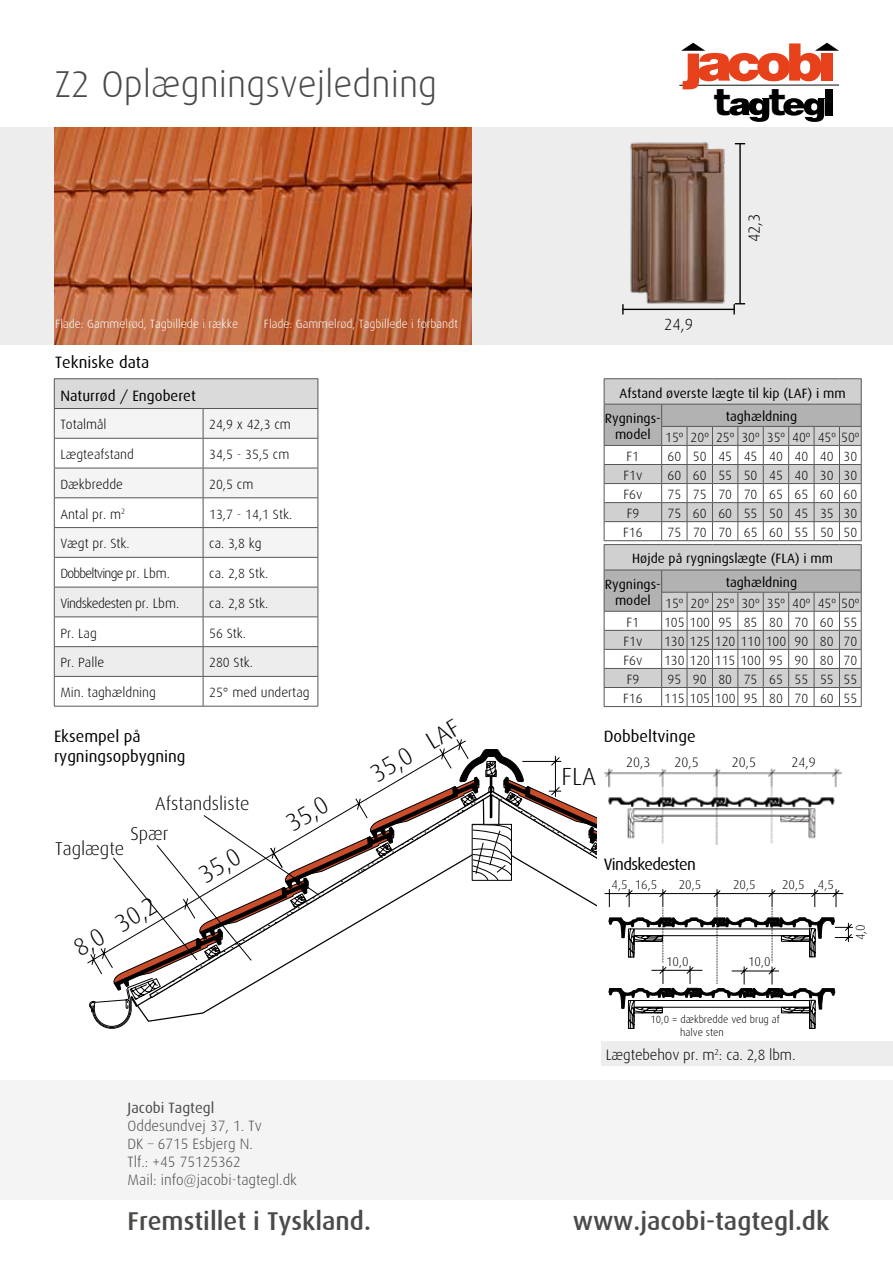
<style>
.page{position:relative;width:893px;height:1263px;background:#fff}
.page>*{position:absolute;margin:0;border:0;box-sizing:border-box;transform-origin:0 0}
.t1{font:300 37.5px "Dax";color:#4a4a49}
.t2{font:700 36.75px "Verdana";color:#000}
.t3{font:500 25.8px "Dax";color:#4a4a49}
.t4{font:300 24.75px "Dax";color:#000}
.t5{font:300 18.6px "Dax";color:#000}
.t6{font:16.5px/19.8px "Dax";color:#000}
.t7{font:16.5px "Dax";letter-spacing:-.04em;color:#000}
.t8{font:300 16.35px "Dax";color:#000}
.t9{font:300 15px/18px "Dax";color:#4a4a49}
.t10{font:300 15px "Dax";letter-spacing:-.01em;color:#000}
.t11{font:15px "Dax";color:#000}
.t12{font:15px "Dax";color:#4a4a49}
.t13{font:300 13.65px "Dax";color:#000}
.t14{font:300 13.5px "Dax";color:#000}
.t15{font:13.5px/25.2px "Dax";color:#000}
.t16{font:300 13.5px "Dax";letter-spacing:-.04em;color:#000}
.t17{font:300 13.5px "Dax";letter-spacing:-.06em;color:#000}
.t18{font:300 12.75px "Dax";color:#000}
.t19{font:300 12px "Dax";color:#fff}
.t20{font:300 10.5px/12.6px "Dax";color:#000}
</style>
<div class="page">
<div style="left:0;top:1080px;width:893px;height:119px;background:#f4f4f4"></div>
<hr style="left:679px;top:85px;width:160px;height:1px;background:#000">
<svg style="left:681px;top:43px;width:158px;height:46px"></svg>
<div style="left:825px;top:89px;width:8px;height:27px;background:#000"></div>
<svg style="left:783px;top:98px;width:41px;height:24px"></svg>
<svg style="left:729px;top:98px;width:40px;height:24px"></svg>
<div style="left:0;top:127px;width:893px;height:217px;background:#ededed"></div>
<hr style="left:622px;top:309px;width:113px;height:1px;background:#000">
<hr style="left:739px;top:143px;width:2px;height:161px;background:#000">
<svg style="left:733px;top:303px;width:12px;height:11px"></svg>
<div style="left:602px;top:1042px;width:291px;height:24px;background:#ededed"></div>
<img style="left:54px;top:127px;width:209px;height:217px">
<img style="left:622px;top:142px;width:109px;height:168px">
<hr style="left:54px;top:378px;width:149px;height:1px;background:#575756">
<hr style="left:203px;top:378px;width:115px;height:1px;background:#575756">
<svg style="left:54px;top:379px;width:265px;height:327px"></svg>
<hr style="left:54px;top:706px;width:149px;height:1px;background:#575756">
<hr style="left:203px;top:706px;width:115px;height:1px;background:#575756">
<svg style="left:605px;top:889px;width:248px;height:140px"></svg>
<svg style="left:604px;top:378px;width:258px;height:329px"></svg>
<img style="left:263px;top:127px;width:208px;height:217px">
<img style="left:604px;top:769px;width:238px;height:76px">
<svg style="left:732px;top:769px;width:23px;height:1px"></svg>
<svg style="left:627px;top:769px;width:22px;height:1px"></svg>
<svg style="left:675px;top:769px;width:23px;height:1px"></svg>
<svg style="left:87px;top:749px;width:509px;height:280px"></svg>
<h1 class="t1" style="left:55px;top:63px;width:383px">Z2 Oplægningsvejledning</h1>
<p class="t19" style="left:55px;top:317px;width:184px">Flade: Gammelrød, Tagbillede i række</p>
<p class="t19" style="left:264px;top:317px;width:195px">Flade: Gammelrød, Tagbillede i forbandt</p>
<p class="t6" style="left:55px;top:353px;width:96px">Tekniske data</p>
<p class="t11" style="left:60px;top:387px;width:137px">Naturrød / Engoberet</p>
<p class="t14" style="left:60px;top:417px;width:48px">Totalmål</p>
<p class="t14" style="left:209px;top:417px;width:83px">24,9 x 42,3 cm</p>
<p class="t14" style="left:60px;top:447px;width:75px">Lægteafstand</p>
<p class="t14" style="left:209px;top:447px;width:82px">34,5 - 35,5 cm</p>
<p class="t14" style="left:60px;top:477px;width:64px">Dækbredde</p>
<p class="t14" style="left:209px;top:477px;width:46px">20,5 cm</p>
<p class="t14" style="left:60px;top:506px;width:66px">Antal pr. m<sup>2</sup></p>
<p class="t14" style="left:209px;top:506px;width:85px">13,7 - 14,1 Stk.</p>
<p class="t14" style="left:60px;top:536px;width:71px">Vægt pr. Stk.</p>
<p class="t14" style="left:209px;top:536px;width:54px">ca. 3,8 kg</p>
<p class="t17" style="left:60px;top:566px;width:111px">Dobbeltvinge pr. Lbm.</p>
<p class="t14" style="left:209px;top:566px;width:60px">ca. 2,8 Stk.</p>
<p class="t16" style="left:60px;top:596px;width:120px">Vindskedesten pr. Lbm.</p>
<p class="t14" style="left:209px;top:596px;width:60px">ca. 2,8 Stk.</p>
<p class="t14" style="left:60px;top:626px;width:38px">Pr. Lag</p>
<p class="t14" style="left:209px;top:626px;width:38px">56 Stk.</p>
<p class="t14" style="left:60px;top:655px;width:45px">Pr. Palle</p>
<p class="t14" style="left:209px;top:655px;width:45px">280 Stk.</p>
<p class="t14" style="left:60px;top:685px;width:97px">Min. taghældning</p>
<p class="t14" style="left:209px;top:685px;width:102px">25° med undertag</p>
<p class="t6" style="left:54px;top:727px;width:133px">Eksempel på rygningsopbygning</p>
<h3 class="t5" style="left:155px;top:794px;width:96px">Afstandsliste</h3>
<h3 class="t5" style="left:130px;top:823px;width:40px">Spær</h3>
<h3 class="t5" style="left:55px;top:839px;width:71px">Taglægte</h3>
<h3 class="t4" style="left:110px;top:914px;width:45px;rotate:-31deg">30,2</h3>
<h3 class="t4" style="left:194px;top:865px;width:45px;rotate:-31deg">35,0</h3>
<h3 class="t4" style="left:282px;top:813px;width:45px;rotate:-31deg">35,0</h3>
<h3 class="t4" style="left:366px;top:764px;width:100px;rotate:-31deg">35,0 LAF</h3>
<p class="t12" style="left:128px;top:1099px;width:88px">Jacobi Tagtegl</p>
<p class="t9" style="left:128px;top:1117px;width:171px">Oddesundvej 37, 1. Tv<br>DK – 6715 Esbjerg N.<br>Tlf.: +45 75125362<br>Mail: info@jacobi-tagtegl.dk</p>
<h3 class="t3" style="left:128px;top:1207px;width:245px">Fremstillet i Tyskland.</h3>
<h2 class="t2" style="left:714px;top:76px;width:74px">t t</h2>
<p class="t8" style="left:664px;top:316px;width:30px">24,9</p>
<p class="t8" style="left:745px;top:242px;width:30px;rotate:-90deg">42,3</p>
<p class="t15" style="left:605px;top:380px;width:242px;text-indent:15px">Afstand øverste lægte til kip (LAF) i mm<br>Rygnings-</p>
<p class="t15" style="left:615px;top:422px;width:37px">model</p>
<p class="t15" style="left:726px;top:404px;width:73px">taghældning</p>
<p class="t14" style="left:665px;top:430px;width:196px">15º 20º 25º 30º 35º 40º 45º 50º</p>
<p class="t14" style="left:627px;top:449px;width:14px">F1</p>
<p class="t14" style="left:667px;top:449px;width:191px">60 50 45 45 40 40 40 30</p>
<p class="t14" style="left:623px;top:468px;width:20px">F1v</p>
<p class="t14" style="left:667px;top:468px;width:191px">60 60 55 50 45 40 30 30</p>
<p class="t14" style="left:623px;top:487px;width:20px">F6v</p>
<p class="t14" style="left:667px;top:487px;width:191px">75 75 70 70 65 65 60 60</p>
<p class="t14" style="left:627px;top:506px;width:14px">F9</p>
<p class="t14" style="left:668px;top:506px;width:191px">75 60 60 55 50 45 35 30</p>
<p class="t14" style="left:623px;top:525px;width:21px">F16</p>
<p class="t14" style="left:668px;top:525px;width:191px">75 70 70 65 60 55 50 50</p>
<p class="t15" style="left:605px;top:546px;width:230px;text-indent:27px">Højde på rygningslægte (FLA) i mm<br>Rygnings-</p>
<p class="t15" style="left:615px;top:588px;width:37px">model</p>
<p class="t15" style="left:726px;top:570px;width:73px">taghældning</p>
<p class="t14" style="left:665px;top:596px;width:196px">15º 20º 25º 30º 35º 40º 45º 50º</p>
<p class="t14" style="left:627px;top:615px;width:14px">F1</p>
<p class="t14" style="left:664px;top:615px;width:195px">105 100 95 85 80 70 60 55</p>
<p class="t14" style="left:623px;top:634px;width:20px">F1v</p>
<p class="t14" style="left:664px;top:634px;width:195px">130 125 120 110 100 90 80 70</p>
<p class="t14" style="left:623px;top:653px;width:20px">F6v</p>
<p class="t14" style="left:664px;top:653px;width:195px">130 120 115 100 95 90 80 70</p>
<p class="t14" style="left:627px;top:672px;width:14px">F9</p>
<p class="t14" style="left:668px;top:672px;width:191px">95 90 80 75 65 55 55 55</p>
<p class="t14" style="left:623px;top:691px;width:21px">F16</p>
<p class="t14" style="left:664px;top:691px;width:195px">115 105 100 95 80 70 60 55</p>
<h3 class="t4" style="left:562px;top:763px;width:36px">FLA</h3>
<p class="t6" style="left:604px;top:727px;width:93px">Dobbeltvinge</p>
<p class="t13" style="left:626px;top:755px;width:26px">20,3</p>
<p class="t13" style="left:675px;top:755px;width:26px">20,5</p>
<p class="t13" style="left:732px;top:755px;width:26px">20,5</p>
<p class="t13" style="left:792px;top:755px;width:26px">24,9</p>
<p class="t7" style="left:604px;top:855px;width:94px">Vindskedesten</p>
<p class="t18" style="left:612px;top:877px;width:47px">4,5 16,5</p>
<p class="t18" style="left:679px;top:877px;width:24px">20,5</p>
<p class="t18" style="left:733px;top:878px;width:24px">20,5</p>
<p class="t18" style="left:782px;top:878px;width:53px">20,5 4,5</p>
<p class="t18" style="left:666px;top:955px;width:24px">10,0</p>
<p class="t18" style="left:748px;top:955px;width:24px">10,0</p>
<p class="t20" style="left:680px;top:1013px;width:101px;text-indent:-29px">10,0 = dækbredde ved brug af halve sten</p>
<p class="t10" style="left:606px;top:1047px;width:191px">Lægtebehov pr. m<sup>2</sup>: ca. 2,8 lbm.</p>
<p class="t18" style="left:853px;top:940px;width:18px;rotate:-90deg">4,0</p>
<h3 class="t3" style="left:573px;top:1207px;width:258px">www.jacobi-tagtegl.dk</h3>
</div>
